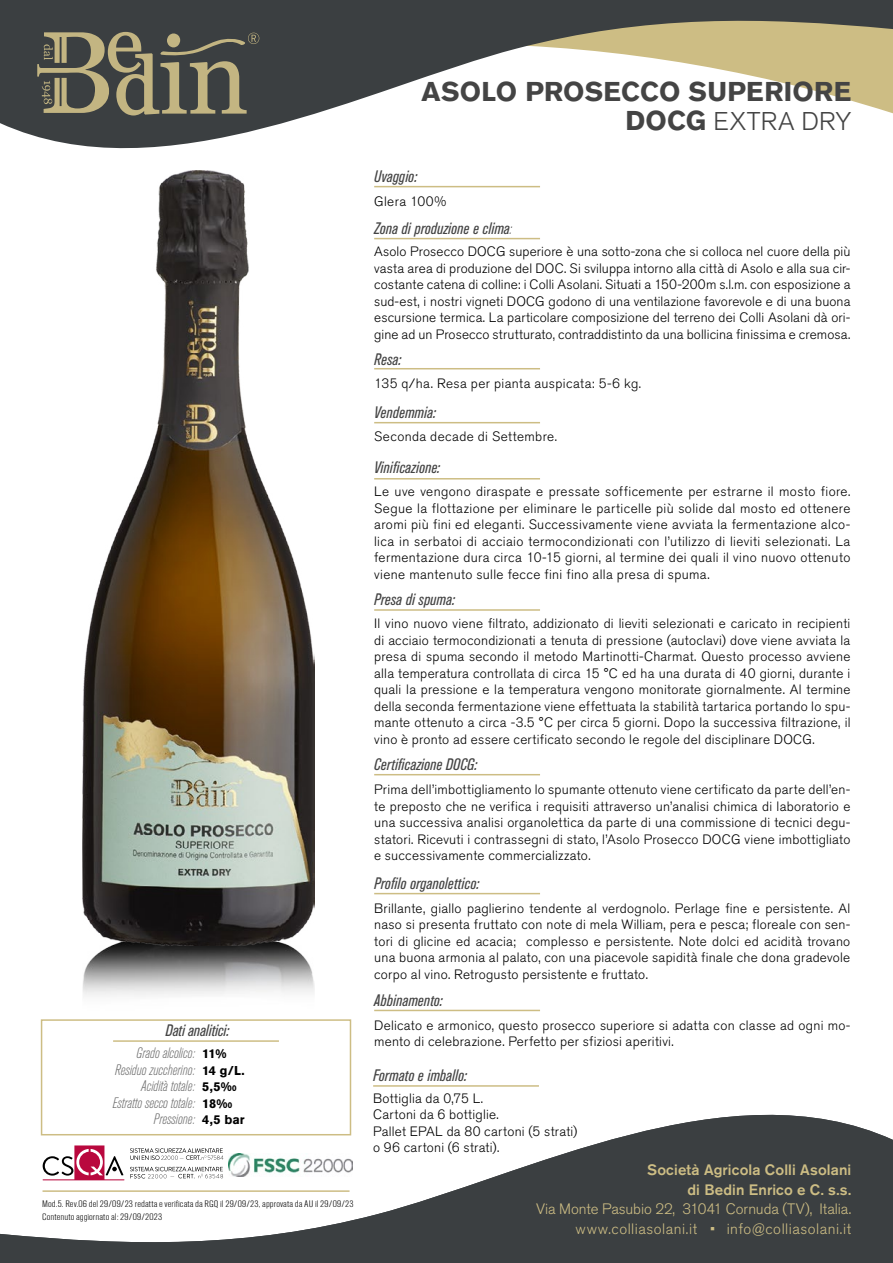
<style>
.page{position:relative;width:893px;height:1263px;background:#fff}
.page>*{position:absolute;margin:0;border:0;box-sizing:border-box;transform-origin:0 0}
.t1{font:700 27px "Akzidenz Grotesk BQ";letter-spacing:.01em;color:#444}
.t2{font:300 25.5px "Akzidenz Grotesk BQ";letter-spacing:.01em;color:#444}
.t3{font:italic condensed 16.5px "Akzidenz Grotesk BQ";letter-spacing:.015em;color:#444}
.t4{font:300 15px/19.5px "Akzidenz Grotesk BQ";letter-spacing:.025em;color:#cdbd84;text-align:right}
.t5{font:italic 300 condensed 15px/16.5px "Akzidenz Grotesk BQ";color:#696969;text-align:right}
.t6{font:500 15px/19.5px "Akzidenz Grotesk BQ";letter-spacing:.01em;color:#cdbd84;text-align:right}
.t7{font:300 13.5px/16.5px "Akzidenz Grotesk BQ";letter-spacing:.02em;color:#000;text-align:justify}
.t8{font:700 12.75px/16.5px "Akzidenz Grotesk BQ";letter-spacing:-.025em;color:#000}
.t9{font:300 condensed 9.3px/13.5px "Akzidenz Grotesk BQ";letter-spacing:.01em;color:#000;scale:1.25 1}
.s1{font-weight:300}
.s2{font-weight:700;font-size:27px}
</style>
<div class="page">
<svg style="left:0;top:0;width:893px;height:188px"></svg>
<svg style="left:37px;top:32px;width:222px;height:84px;background:#686656"></svg>
<svg style="left:0;top:1066px;width:893px;height:197px"></svg>
<hr style="left:43px;top:1190px;width:307px;height:2px;background:#cdbd84">
<img style="left:83px;top:945px;width:231px;height:51px">
<img style="left:83px;top:170px;width:231px;height:775px">
<hr style="left:374px;top:186px;width:166px;height:1px;background:#cdbd84">
<hr style="left:374px;top:368px;width:166px;height:1px;background:#cdbd84">
<hr style="left:374px;top:422px;width:166px;height:1px;background:#cdbd84">
<hr style="left:374px;top:238px;width:166px;height:1px;background:#cdbd84">
<hr style="left:374px;top:478px;width:166px;height:1px;background:#cdbd84">
<hr style="left:374px;top:774px;width:166px;height:1px;background:#cdbd84">
<hr style="left:374px;top:609px;width:166px;height:2px;background:#cdbd84">
<hr style="left:374px;top:893px;width:166px;height:1px;background:#cdbd84">
<hr style="left:374px;top:1010px;width:166px;height:1px;background:#cdbd84">
<hr style="left:373px;top:1085px;width:166px;height:2px;background:#cdbd84">
<hr style="left:113px;top:1040px;width:166px;height:2px;background:#cdbd84">
<div style="left:41px;top:1019px;width:310px;height:116px;border:2px solid #cdbd84"></div>
<p class="t3" style="left:165px;top:1021px;width:65px">Dati analitici:</p>
<p class="t5" style="left:113px;top:1045px;width:84px">Grado alcolico:<br>Residuo zuccherino:<br>Acidità totale:<br>Estratto secco totale:<br>Pressione:</p>
<p class="t8" style="left:202px;top:1045px;width:44px">11%<br>14 g/L.<br>5,5‰<br>18‰<br>4,5 bar</p>
<p class="t9" style="left:42px;top:1197px;width:250px">Mod.5. Rev.06 del 29/09/23 redatta e verificata da RGQ il 29/09/23, approvata da AU il 29/09/23<br>Contenuto aggiornato al: 29/09/2023</p>
<h1 class="t1" style="left:421px;top:76px;width:431px">ASOLO PROSECCO SUPERIORE</h1>
<p class="t3" style="left:374px;top:167px;width:44px">Uvaggio:</p>
<p class="t7" style="left:374px;top:194px;width:73px">Glera 100%</p>
<p class="t3" style="left:374px;top:219px;width:139px">Zona di produzione e clima<span class="s1">:</span></p>
<h2 class="t2" style="left:626px;top:107px;width:227px"><span class="s2">DOCG</span> EXTRA DRY</h2>
<p class="t7" style="left:374px;top:243px;width:478px">Asolo Prosecco DOCG superiore è una sotto-zona che si colloca nel cuore della più vasta area di produzione del DOC. Si sviluppa intorno alla città di Asolo e alla sua cir&shy;costante catena di colline: i Colli Asolani. Situati a 150-200m s.l.m. con esposizione a sud-est, i nostri vigneti DOCG godono di una ventilazione favorevole e di una buona escursione termica. La particolare composizione del terreno dei Colli Asolani dà ori&shy;gine ad un Prosecco strutturato, contraddistinto da una bollicina finissima e cremosa.</p>
<p class="t3" style="left:374px;top:350px;width:29px">Resa:</p>
<p class="t7" style="left:374px;top:375px;width:268px">135 q/ha. Resa per pianta auspicata: 5-6 kg.</p>
<p class="t3" style="left:374px;top:403px;width:63px">Vendemmia:</p>
<p class="t7" style="left:374px;top:429px;width:184px">Seconda decade di Settembre.</p>
<p class="t3" style="left:374px;top:458px;width:67px">Vinificazione:</p>
<p class="t7" style="left:374px;top:484px;width:478px">Le uve vengono diraspate e pressate sofficemente per estrarne il mosto fiore.<br>Segue la flottazione per eliminare le particelle più solide dal mosto ed ottenere aromi più fini ed eleganti. Successivamente viene avviata la fermentazione alco&shy;lica in serbatoi di acciaio termocondizionati con l’utilizzo di lieviti selezionati. La fermentazione dura circa 10-15 giorni, al termine dei quali il vino nuovo ottenuto viene mantenuto sulle fecce fini fino alla presa di spuma.</p>
<p class="t3" style="left:374px;top:590px;width:82px">Presa di spuma:</p>
<p class="t7" style="left:374px;top:616px;width:478px">Il vino nuovo viene filtrato, addizionato di lieviti selezionati e caricato in recipienti di acciaio termocondizionati a tenuta di pressione (autoclavi) dove viene avviata la presa di spuma secondo il metodo Martinotti-Charmat. Questo processo avviene alla temperatura controllata di circa 15 °C ed ha una durata di 40 giorni, durante i quali la pressione e la temperatura vengono monitorate giornalmente. Al termine della seconda fermentazione viene effettuata la stabilità tartarica portando lo spu&shy;mante ottenuto a circa -3.5 °C per circa 5 giorni. Dopo la successiva filtrazione, il vino è pronto ad essere certificato secondo le regole del disciplinare DOCG.</p>
<p class="t3" style="left:374px;top:755px;width:105px">Certificazione DOCG:</p>
<p class="t7" style="left:374px;top:781px;width:478px">Prima dell’imbottigliamento lo spumante ottenuto viene certificato da parte dell’en&shy;te preposto che ne verifica i requisiti attraverso un’analisi chimica di laboratorio e una successiva analisi organolettica da parte di una commissione di tecnici degu&shy;statori. Ricevuti i contrassegni di stato, l’Asolo Prosecco DOCG viene imbottigliato e successivamente commercializzato.</p>
<p class="t3" style="left:374px;top:874px;width:106px">Profilo organolettico:</p>
<p class="t7" style="left:374px;top:900px;width:478px">Brillante, giallo paglierino tendente al verdognolo. Perlage fine e persistente. Al naso si presenta fruttato con note di mela William, pera e pesca; floreale con sen&shy;tori di glicine ed acacia; complesso e persistente. Note dolci ed acidità trovano una buona armonia al palato, con una piacevole sapidità finale che dona gradevole corpo al vino. Retrogusto persistente e fruttato.</p>
<p class="t7" style="left:374px;top:1017px;width:478px">Delicato e armonico, questo prosecco superiore si adatta con classe ad ogni mo&shy;mento di celebrazione. Perfetto per sfiziosi aperitivi.</p>
<p class="t3" style="left:374px;top:990px;width:70px">Abbinamento:</p>
<p class="t3" style="left:373px;top:1066px;width:95px">Formato e imballo:</p>
<p class="t7" style="left:373px;top:1090px;width:206px;text-align:left">Bottiglia da 0,75 L.<br>Cartoni da 6 bottiglie.<br>Pallet EPAL da 80 cartoni (5 strati) o 96 cartoni (6 strati).</p>
<p class="t6" style="left:647px;top:1160px;width:206px">Società Agricola Colli Asolani di Bedin Enrico e C. s.s.</p>
<p class="t4" style="left:536px;top:1199px;width:317px">Via Monte Pasubio 22, 31041 Cornuda (TV), Italia. www.colliasolani.it • info@colliasolani.it</p>
</div>
